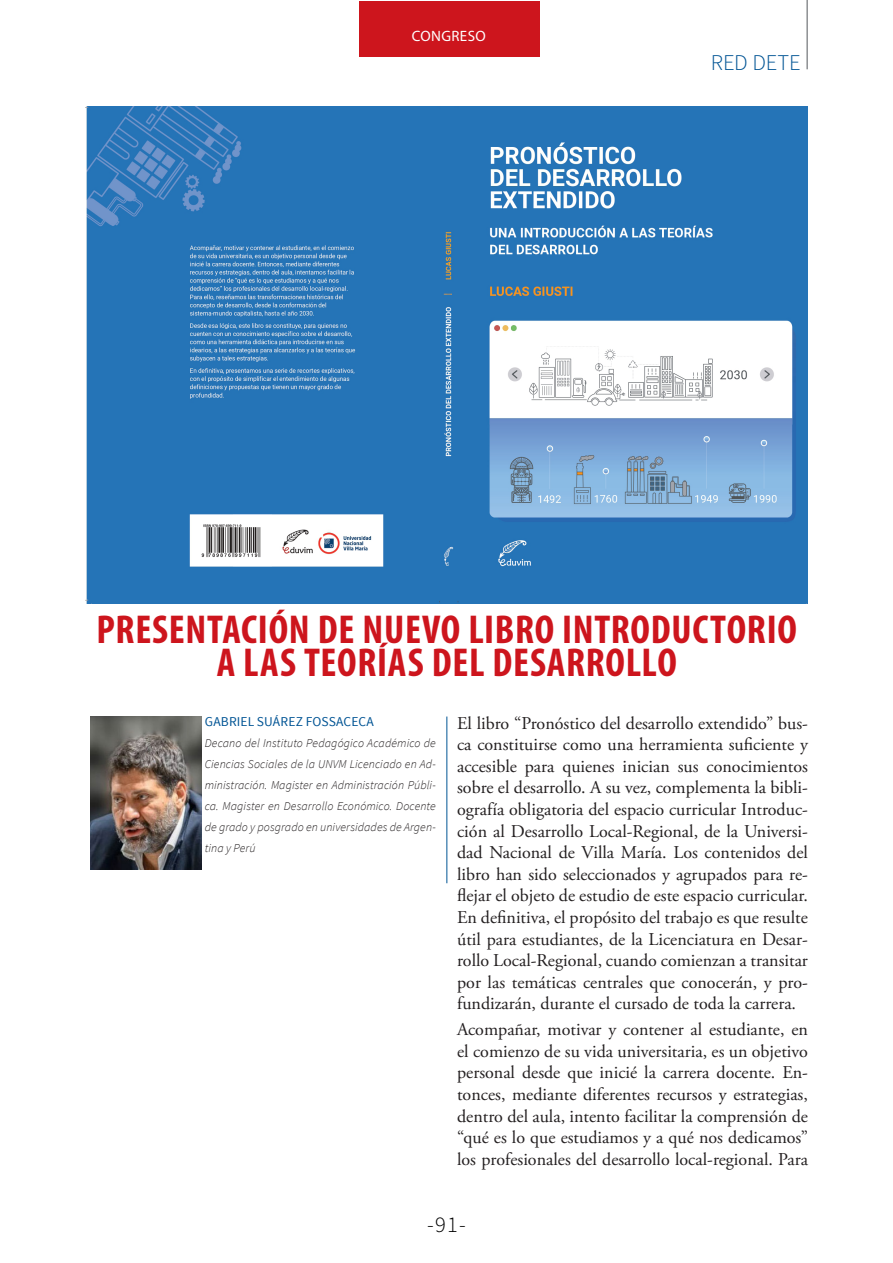
<style>
.page{position:relative;width:893px;height:1263px;background:#fff}
.page>*{position:absolute;margin:0;border:0;box-sizing:border-box;transform-origin:0 0}
.Titulo_principal_roj{font:700 condensed 40.5px/33px "Myriad Pro";letter-spacing:.015em;color:#cd151d;text-align:center}
.t1{font:22.5px "Source Sans Variable";letter-spacing:-.01em;color:#015494}
.t2{font:22.5px "Source Sans Variable";color:#000}
.t3{font:18px/21.6px "Adobe Garamond Pro";color:#231f20;text-align:justify}
.t4{font:15px "Myriad Pro";letter-spacing:.025em;color:#fff}
.Cuerpo_Biografía{font:13.5px "Source Sans Pro";letter-spacing:.01em;color:#015494}
.Cuerpo_Biografía-2{font:italic 300 12px/21px "Source Sans Pro";letter-spacing:.01em;color:#231f20;text-align:justify}
</style>
<div class="page">
<hr style="left:806px;top:0;width:2px;height:69px;background:#8d8f92">
<img style="left:85px;top:106px;width:722px;height:498px">
<img style="left:91px;top:716px;width:111px;height:153px">
<div style="left:359px;top:1px;width:180px;height:55px;background:#cd151d"></div>
<hr style="left:447px;top:716px;width:1px;height:167px;background:#015494">
<p class="t4" style="left:412px;top:27px;width:75px">CONGRESO</p>
<p class="t1" style="left:711px;top:49px;width:91px">RED DETE</p>
<p class="Titulo_principal_roj" style="left:97px;top:612px;width:702px">PRESENTACIÓN DE NUEVO LIBRO INTRODUCTORIO<br>A LAS TEORÍAS DEL DESARROLLO</p>
<p class="t3" style="left:457px;top:713px;width:352px">El libro “Pronóstico del desarrollo extendido” bus&shy;ca constituirse como una herramienta suficiente y accesible para quienes inician sus conocimientos sobre el desarrollo. A su vez, complementa la bibli&shy;ografía obligatoria del espacio curricular Introduc&shy;ción al Desarrollo Local-Regional, de la Universi&shy;dad Nacional de Villa María. Los contenidos del libro han sido seleccionados y agrupados para re&shy;flejar el objeto de estudio de este espacio curricular.<br>En definitiva, el propósito del trabajo es que resulte útil para estudiantes, de la Licenciatura en Desar&shy;rollo Local-Regional, cuando comienzan a transitar por las temáticas centrales que conocerán, y pro&shy;fundizarán, durante el cursado de toda la carrera.</p>
<p class="t3" style="left:457px;top:1019px;width:352px">Acompañar, motivar y contener al estudiante, en el comienzo de su vida universitaria, es un objetivo personal desde que inicié la carrera docente. En&shy;tonces, mediante diferentes recursos y estrategias, dentro del aula, intento facilitar la comprensión de “qué es lo que estudiamos y a qué nos dedicamos” los profesionales del desarrollo local-regional. Para</p>
<p class="Cuerpo_Biografía" style="left:205px;top:713px;width:171px">GABRIEL SUÁREZ FOSSACECA</p>
<p class="Cuerpo_Biografía-2" style="left:205px;top:732px;width:233px">Decano del Instituto Pedagógico Académico de Ciencias Sociales de la UNVM Licenciado en Ad&shy;ministración. Magister en Administración Públi&shy;ca. Magister en Desarrollo Económico. Docente de grado y posgrado en universidades de Argen&shy;tina y Perú</p>
<p class="t2" style="left:427px;top:1211px;width:40px">-91-</p>
</div>
